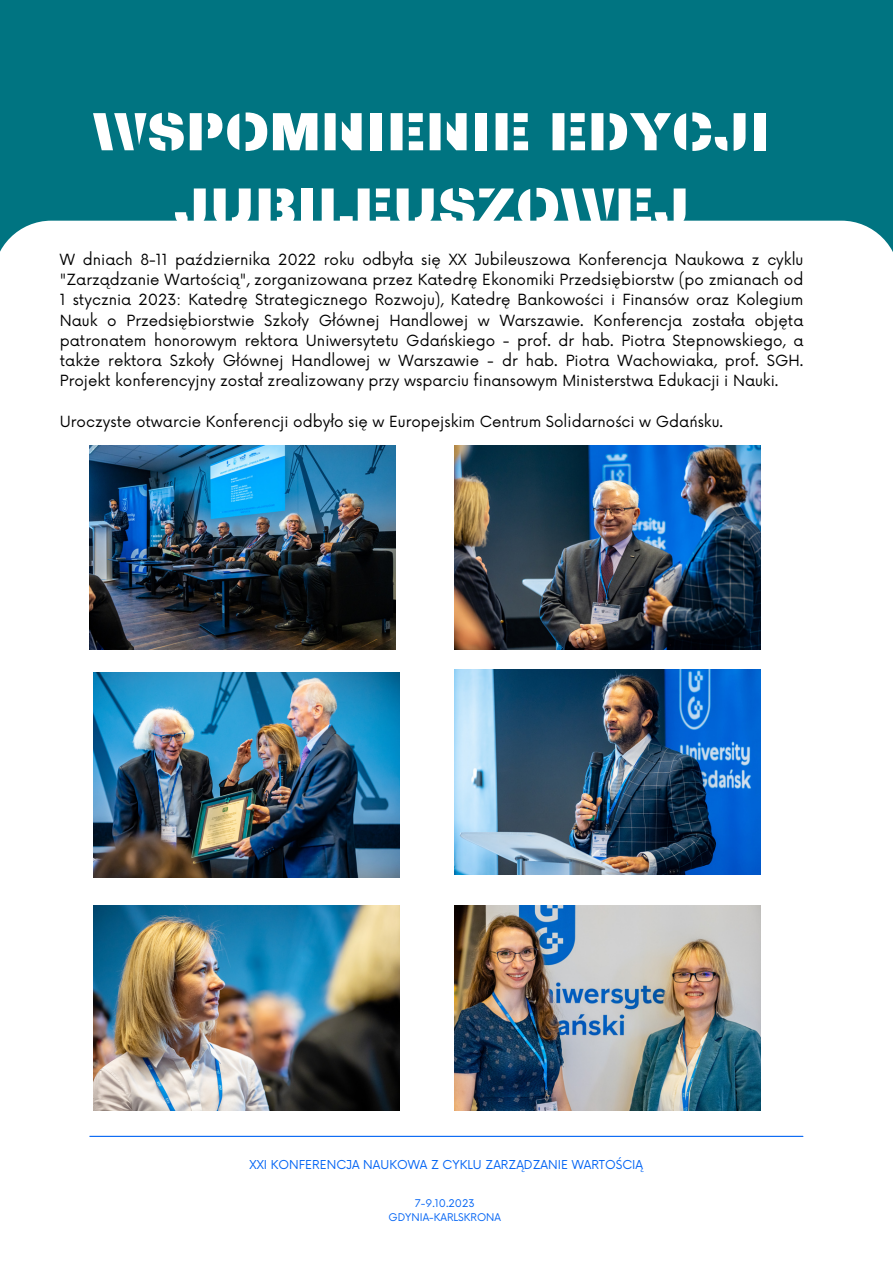
<style>
.page{position:relative;width:893px;height:1264px;background:#fff}
.page>*{position:absolute;margin:0;border:0;box-sizing:border-box;transform-origin:0 0}
.t1{font:54px/75.3px "Archicoco";color:#fff;text-align:center}
.t2{font:15px/20.2px "Now";color:#000;text-align:justify}
.t3{font:12px "Now";color:#0063f4}
.t4{font:10.35px "Now";color:#0063f4}
</style>
<div class="page">
<div style="left:0;top:0;width:892px;height:1262px;background:#007481"></div>
<div style="left:0;top:221px;width:892px;height:1041px;background:#fff"></div>
<hr style="left:90px;top:1135px;width:712px;height:1px;background:#0063f4">
<img style="left:89px;top:445px;width:306px;height:205px">
<img style="left:93px;top:672px;width:306px;height:205px">
<img style="left:93px;top:905px;width:306px;height:205px">
<img style="left:454px;top:445px;width:306px;height:205px">
<img style="left:454px;top:670px;width:306px;height:204px">
<img style="left:454px;top:905px;width:306px;height:205px">
<p class="t1" style="left:93px;top:91px;width:679px">WSPOMNIENIE EDYCJI<br>JUBILEUSZOWEJ</p>
<p class="t2" style="left:60px;top:250px;width:745px">W dniach 8-11 października 2022 roku odbyła się XX Jubileuszowa Konferencja Naukowa z cyklu "Zarządzanie Wartością", zorganizowana przez Katedrę Ekonomiki Przedsiębiorstw (po zmianach od 1 stycznia 2023: Katedrę Strategicznego Rozwoju), Katedrę Bankowości i Finansów oraz Kolegium Nauk o Przedsiębiorstwie Szkoły Głównej Handlowej w Warszawie. Konferencja została objęta patronatem honorowym rektora Uniwersytetu Gdańskiego - prof. dr hab. Piotra Stepnowskiego, a także rektora Szkoły Głównej Handlowej w Warszawie - dr hab. Piotra Wachowiaka, prof. SGH.<br>Projekt konferencyjny został zrealizowany przy wsparciu finansowym Ministerstwa Edukacji i Nauki.</p>
<p class="t2" style="left:60px;top:412px;width:664px">Uroczyste otwarcie Konferencji odbyło się w Europejskim Centrum Solidarności w Gdańsku.</p>
<p class="t3" style="left:249px;top:1157px;width:395px">XXI KONFERENCJA NAUKOWA Z CYKLU ZARZĄDZANIE WARTOŚCIĄ</p>
<p class="t4" style="left:415px;top:1196px;width:61px">7-9.10.2023</p>
<p class="t4" style="left:388px;top:1211px;width:114px">GDYNIA-KARLSKRONA</p>
</div>
